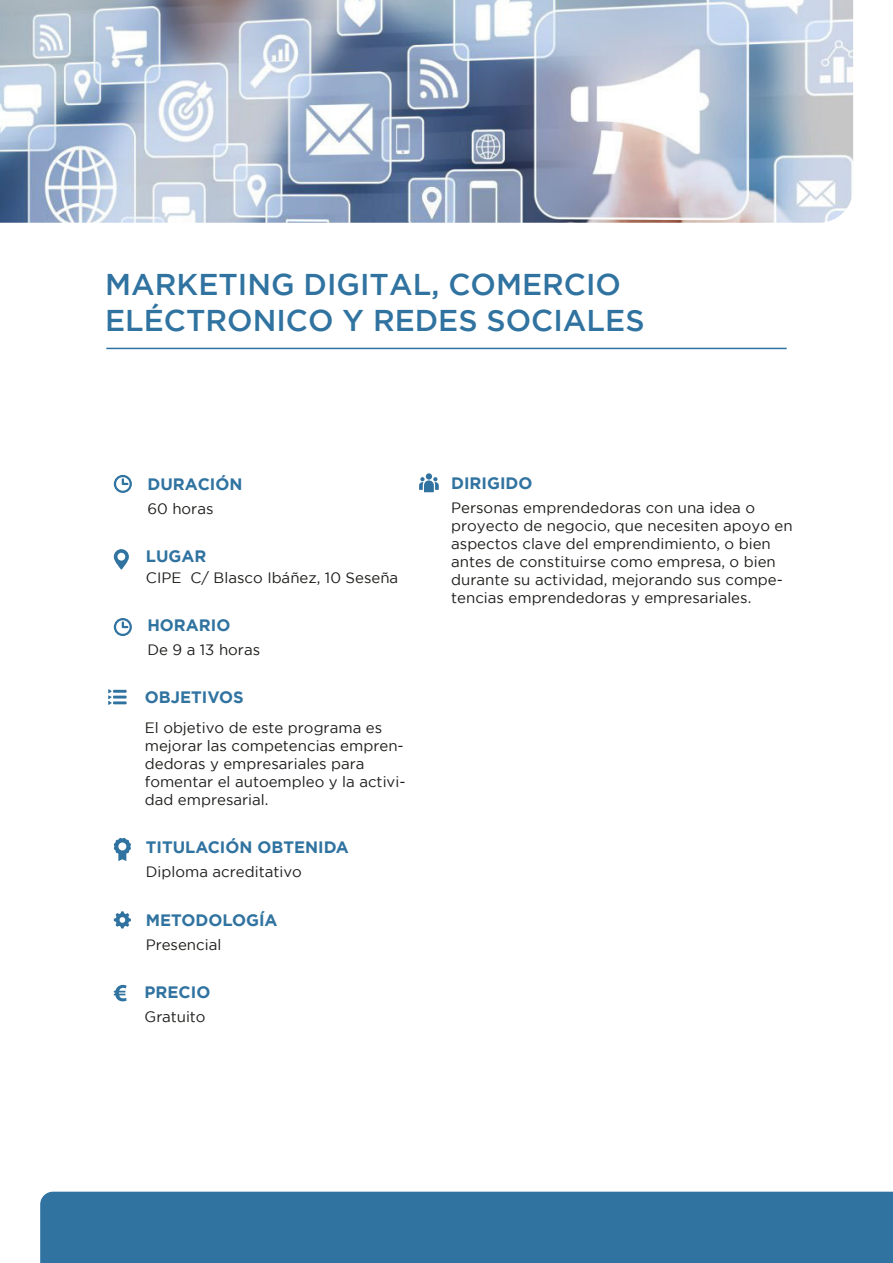
<style>
.page{position:relative;width:893px;height:1263px;background:#fff}
.page>*{position:absolute;margin:0;border:0;box-sizing:border-box;transform-origin:0 0}
.t1{font:500 30px/36px "Gotham";color:#3073a0}
.t2{font:700 16.5px "Gotham";color:#3073a0}
.t3{font:15px/18px "Gotham";color:#1d1e1b}
</style>
<div class="page">
<img style="left:0;top:0;width:853px;height:223px">
<hr style="left:106px;top:348px;width:681px;height:1px;background:#3073a0">
<svg style="left:114px;top:475px;width:18px;height:18px"></svg>
<svg style="left:114px;top:618px;width:18px;height:18px"></svg>
<div style="left:426px;top:473px;width:6px;height:7px;background:#3073a0;border-radius:50%"></div>
<svg style="left:419px;top:477px;width:20px;height:15px"></svg>
<svg style="left:114px;top:985px;width:13px;height:16px"></svg>
<svg style="left:114px;top:911px;width:17px;height:17px"></svg>
<svg style="left:114px;top:549px;width:15px;height:21px"></svg>
<svg style="left:108px;top:689px;width:19px;height:16px"></svg>
<svg style="left:114px;top:838px;width:17px;height:23px"></svg>
<div style="left:40px;top:1192px;width:853px;height:71px;background:#3073a0"></div>
<h1 class="t1" style="left:105px;top:268px;width:541px">MARKETING DIGITAL, COMERCIO<br>ELÉCTRONICO Y REDES SOCIALES</h1>
<p class="t2" style="left:147px;top:475px;width:97px">DURACIÓN</p>
<p class="t3" style="left:147px;top:500px;width:68px">60 horas</p>
<p class="t2" style="left:146px;top:547px;width:62px">LUGAR</p>
<p class="t3" style="left:146px;top:569px;width:254px">CIPE C/ Blasco Ibáñez, 10 Seseña</p>
<p class="t2" style="left:147px;top:616px;width:85px">HORARIO</p>
<p class="t3" style="left:147px;top:641px;width:114px">De 9 a 13 horas</p>
<p class="t2" style="left:145px;top:688px;width:100px">OBJETIVOS</p>
<p class="t3" style="left:145px;top:720px;width:262px">El objetivo de este programa es mejorar las competencias empren&shy;dedoras y empresariales para fomentar el autoempleo y la activi&shy;dad empresarial.</p>
<p class="t2" style="left:146px;top:837px;width:204px">TITULACIÓN OBTENIDA</p>
<p class="t3" style="left:146px;top:863px;width:158px">Diploma acreditativo</p>
<p class="t2" style="left:146px;top:910px;width:133px">METODOLOGÍA</p>
<p class="t3" style="left:146px;top:936px;width:77px">Presencial</p>
<p class="t2" style="left:145px;top:982px;width:67px">PRECIO</p>
<p class="t3" style="left:145px;top:1008px;width:62px">Gratuito</p>
<p class="t2" style="left:451px;top:474px;width:83px">DIRIGIDO</p>
<p class="t3" style="left:451px;top:499px;width:343px">Personas emprendedoras con una idea o proyecto de negocio, que necesiten apoyo en aspectos clave del emprendimiento, o bien antes de constituirse como empresa, o bien durante su actividad, mejorando sus compe&shy;tencias emprendedoras y empresariales.</p>
</div>
